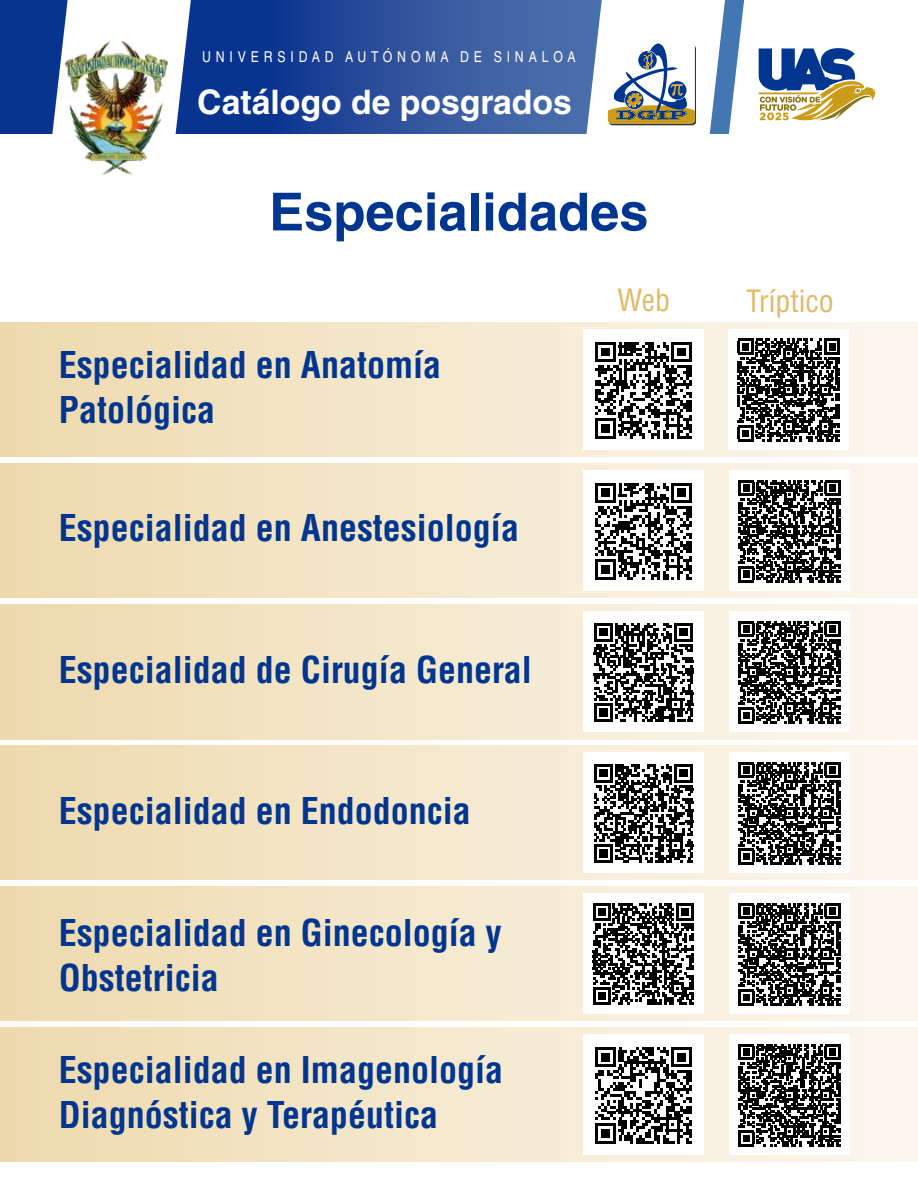
<style>
.page{position:relative;width:918px;height:1188px;background:#fff}
.page>*{position:absolute;margin:0;border:0;box-sizing:border-box;transform-origin:0 0}
.t1{font:700 52.5px "Helvetica LT Std";color:#00368f}
.t2{font:700 condensed 36px/44.7px "Helvetica LT Std";color:#00368f}
.t3{font:700 33.75px "Helvetica LT Std";color:#fefefe}
.t4{font:condensed 30px "Helvetica LT Std";color:#e0b966}
.t5{font:condensed 15px "Helvetica LT";letter-spacing:.32em;color:#fefefe}
</style>
<div class="page">
<svg style="left:0;top:0;width:579px;height:134px;background:#254b99"></svg>
<svg style="left:45px;top:0;width:146px;height:134px"></svg>
<img style="left:65px;top:42px;width:103px;height:133px">
<svg style="left:579px;top:0;width:297px;height:134px"></svg>
<div style="left:0;top:604px;width:918px;height:135px;background:linear-gradient(to right,#eedaae,#fcf8f0)"></div>
<div style="left:583px;top:612px;width:120px;height:120px;background:#fff"></div>
<svg style="left:594px;top:623px;width:99px;height:99px"></svg>
<div style="left:729px;top:612px;width:121px;height:120px;background:#fff"></div>
<svg style="left:738px;top:621px;width:103px;height:102px"></svg>
<div style="left:0;top:322px;width:918px;height:135px;background:linear-gradient(to right,#eedaae,#fcf8f0)"></div>
<div style="left:583px;top:330px;width:120px;height:120px;background:#fff"></div>
<svg style="left:595px;top:342px;width:97px;height:97px"></svg>
<hr style="left:677px;top:436px;width:15px;height:3px;background:#000">
<div style="left:728px;top:329px;width:121px;height:121px;background:#fff"></div>
<svg style="left:738px;top:339px;width:102px;height:102px"></svg>
<div style="left:0;top:463px;width:918px;height:135px;background:linear-gradient(to right,#eedaae,#fcf8f0)"></div>
<div style="left:583px;top:471px;width:120px;height:120px;background:#fff"></div>
<svg style="left:595px;top:483px;width:97px;height:97px"></svg>
<div style="left:729px;top:471px;width:121px;height:120px;background:#fff"></div>
<svg style="left:738px;top:480px;width:103px;height:102px"></svg>
<div style="left:0;top:745px;width:918px;height:135px;background:linear-gradient(to right,#eedaae,#fcf8f0)"></div>
<div style="left:583px;top:753px;width:120px;height:120px;background:#fff"></div>
<svg style="left:594px;top:764px;width:99px;height:99px"></svg>
<div style="left:729px;top:753px;width:121px;height:120px;background:#fff"></div>
<svg style="left:738px;top:762px;width:103px;height:102px"></svg>
<div style="left:0;top:886px;width:918px;height:135px;background:linear-gradient(to right,#eedaae,#fcf8f0)"></div>
<div style="left:583px;top:894px;width:120px;height:120px;background:#fff"></div>
<svg style="left:593px;top:904px;width:101px;height:101px"></svg>
<div style="left:729px;top:894px;width:121px;height:120px;background:#fff"></div>
<svg style="left:738px;top:903px;width:103px;height:102px"></svg>
<div style="left:0;top:1027px;width:918px;height:135px;background:linear-gradient(to right,#eedaae,#fcf8f0)"></div>
<div style="left:583px;top:1035px;width:120px;height:120px;background:#fff"></div>
<svg style="left:595px;top:1047px;width:97px;height:97px"></svg>
<div style="left:729px;top:1035px;width:121px;height:120px;background:#fff"></div>
<svg style="left:738px;top:1044px;width:103px;height:102px"></svg>
<p class="t5" style="left:202px;top:51px;width:375px">UNIVERSIDAD AUTÓNOMA DE SINALOA</p>
<p class="t3" style="left:197px;top:90px;width:376px">Catálogo de posgrados</p>
<h1 class="t1" style="left:269px;top:193px;width:381px">Especialidades</h1>
<p class="t2" style="left:59px;top:348px;width:384px">Especialidad en Anatomía<br>Patológica</p>
<p class="t2" style="left:59px;top:511px;width:462px">Especialidad en Anestesiología</p>
<p class="t2" style="left:59px;top:653px;width:475px">Especialidad de Cirugía General</p>
<p class="t2" style="left:59px;top:794px;width:413px">Especialidad en Endodoncia</p>
<p class="t2" style="left:59px;top:916px;width:444px">Especialidad en Ginecología y<br>Obstetricia</p>
<p class="t2" style="left:59px;top:1053px;width:446px">Especialidad en Imagenología<br>Diagnóstica y Terapéutica</p>
<p class="t4" style="left:617px;top:290px;width:54px">Web</p>
<p class="t4" style="left:746px;top:290px;width:89px">Tríptico</p>
</div>
